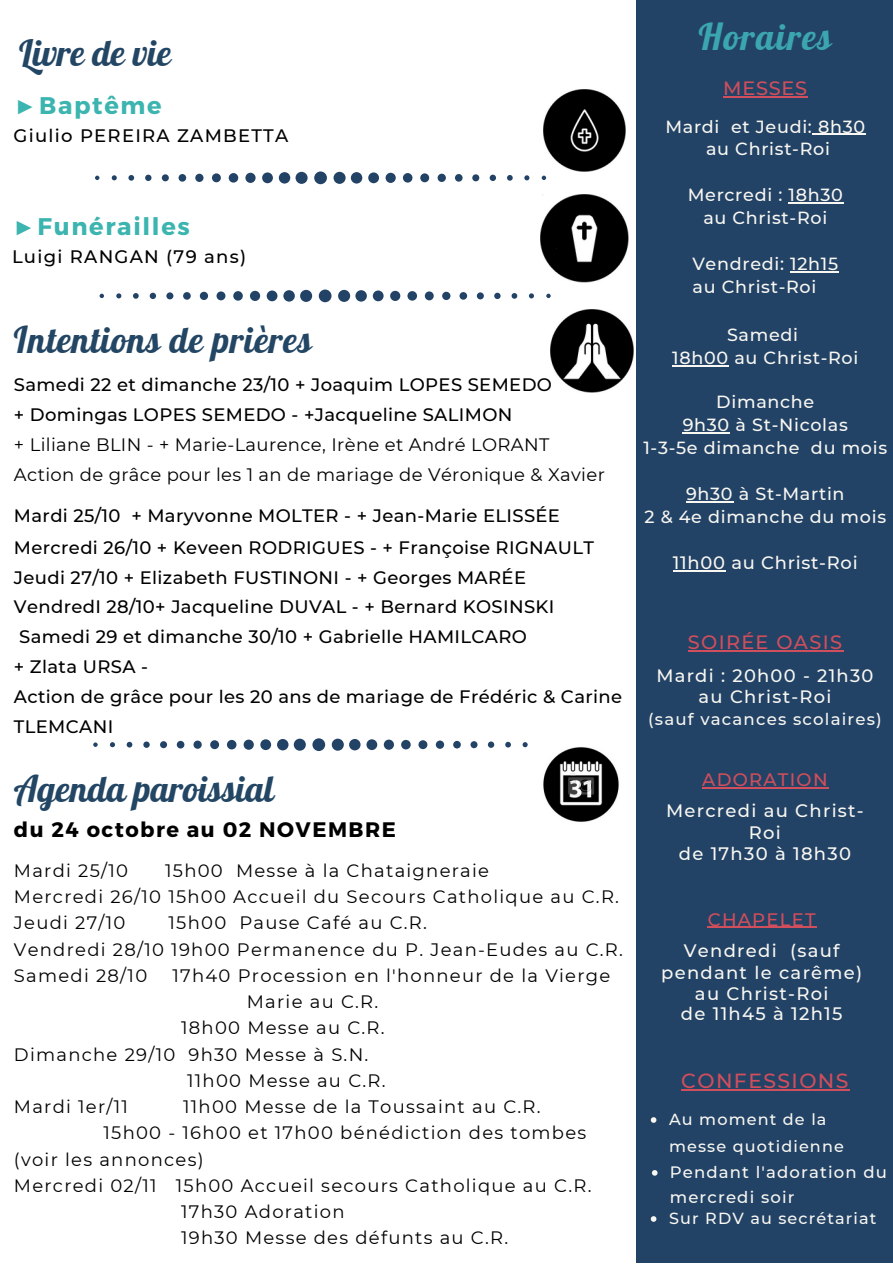
<style>
.page{position:relative;width:893px;height:1264px;background:#fff}
.page>*{position:absolute;margin:0;border:0;box-sizing:border-box;transform-origin:0 0}
.t1{font:36px "Lobster";color:#234664}
.t2{font:36px "Lobster";letter-spacing:.02em;color:#234664}
.t3{font:36px "Lobster";letter-spacing:.04em;color:#3ba6af}
.t4{font:700 24px "Montserrat";letter-spacing:.07em;color:#3cb4af}
.t5{font:700 21px "Montserrat";letter-spacing:.07em;color:#000}
.t6{font:500 20.4px "Montserrat";letter-spacing:.07em;color:#d14e5c}
.t7{font:500 19.35px "Montserrat";letter-spacing:.04em;color:#d14e5c}
.t8{font:500 19.2px "Montserrat";letter-spacing:.07em;color:#d14e5c}
.t9{font:18px/26.2px "Montserrat";letter-spacing:.07em;color:#000}
.t10{font:500 18px/30px "Montserrat";letter-spacing:.02em;color:#000}
.t11{font:18px/29.8px "Montserrat";letter-spacing:.02em;color:#000}
.t12{font:500 18px/21px "Montserrat";letter-spacing:.07em;color:#f8f7f2;text-align:center}
.t13{font:500 18px "Montserrat";letter-spacing:.07em;color:#000}
.t14{font:500 18px "Montserrat";letter-spacing:.07em;color:#d14e5c}
.t15{font:500 17.85px/21.3px "Montserrat";letter-spacing:.07em;color:#f8f7f2;text-align:center}
.t16{font:500 17.85px "Montserrat";letter-spacing:.04em;color:#f8f7f2}
.t17{font:500 17.55px/23px "Montserrat";letter-spacing:.04em;color:#f8f7f2;text-align:center}
.t18{font:500 16.5px/24.8px "Montserrat";letter-spacing:.07em;color:#f8f7f2}
.t19{font:500 16.05px/27px "Montserrat";letter-spacing:.07em;color:#f8f7f2}
.s1{font-family:"Liberation Serif"}
</style>
<div class="page">
<div style="left:636px;top:0;width:256px;height:1262px;background:#234366"></div>
<img style="left:550px;top:309px;width:83px;height:83px">
<svg style="left:95px;top:171px;width:451px;height:13px"></svg>
<img style="left:540px;top:194px;width:89px;height:89px">
<svg style="left:100px;top:289px;width:450px;height:13px"></svg>
<svg style="left:93px;top:738px;width:435px;height:13px"></svg>
<img style="left:543px;top:747px;width:76px;height:75px">
<img style="left:543px;top:89px;width:82px;height:82px">
<hr style="left:723px;top:96px;width:85px;height:2px;background:#d14e5c">
<hr style="left:812px;top:133px;width:53px;height:2px;background:#f8f7f2">
<hr style="left:788px;top:202px;width:55px;height:2px;background:#f8f7f2">
<hr style="left:790px;top:271px;width:48px;height:2px;background:#f8f7f2">
<hr style="left:672px;top:365px;width:57px;height:2px;background:#f8f7f2">
<hr style="left:682px;top:432px;width:48px;height:1px;background:#f8f7f2">
<hr style="left:686px;top:500px;width:47px;height:2px;background:#f8f7f2">
<hr style="left:672px;top:570px;width:53px;height:1px;background:#f8f7f2">
<hr style="left:702px;top:787px;width:126px;height:1px;background:#d14e5c">
<hr style="left:707px;top:926px;width:109px;height:2px;background:#d14e5c">
<svg style="left:650px;top:1117px;width:6px;height:5px"></svg>
<svg style="left:652px;top:1170px;width:5px;height:5px"></svg>
<svg style="left:650px;top:1216px;width:6px;height:5px"></svg>
<hr style="left:681px;top:1089px;width:168px;height:1px;background:#d14e5c">
<hr style="left:687px;top:650px;width:156px;height:1px;background:#d14e5c">
<h1 class="t1" style="left:19px;top:30px;width:154px">Livre de vie</h1>
<h2 class="t4" style="left:14px;top:90px;width:149px"><span class="s1">►</span>Baptême</h2>
<p class="t13" style="left:14px;top:124px;width:276px">Giulio PEREIRA ZAMBETTA</p>
<h2 class="t4" style="left:12px;top:210px;width:179px"><span class="s1">►</span>Funérailles</h2>
<p class="t13" style="left:12px;top:245px;width:235px">Luigi RANGAN (79 ans)</p>
<h1 class="t2" style="left:14px;top:317px;width:299px">Intentions de prières</h1>
<p class="t10" style="left:14px;top:370px;width:539px">Samedi 22 et dimanche 23/10 + Joaquim LOPES SEMEDO + Domingas LOPES SEMEDO - +Jacqueline SALIMON</p>
<p class="t11" style="left:14px;top:429px;width:592px">+ Liliane BLIN - + Marie-Laurence, Irène et André LORANT<br>Action de grâce pour les 1 an de mariage de Véronique &amp; Xavier</p>
<p class="t10" style="left:14px;top:501px;width:609px">Mardi 25/10 + Maryvonne MOLTER - + Jean-Marie ELISSÉE Mercredi 26/10 + Keveen RODRIGUES - + Françoise RIGNAULT Jeudi 27/10 + Elizabeth FUSTINONI - + Georges MARÉE<br>VendredI 28/10+ Jacqueline DUVAL - + Bernard KOSINSKI Samedi 29 et dimanche 30/10 + Gabrielle HAMILCARO<br>+ Zlata URSA -<br>Action de grâce pour les 20 ans de mariage de Frédéric &amp; Carine TLEMCANI</p>
<h1 class="t1" style="left:14px;top:765px;width:262px">Agenda paroissial</h1>
<p class="t5" style="left:14px;top:816px;width:383px">du 24 octobre au 02 NOVEMBRE</p>
<p class="t9" style="left:14px;top:857px;width:116px">Mardi 25/10</p>
<p class="t9" style="left:14px;top:857px;width:606px;text-indent:151px">15h00 Messe à la Chataigneraie<br>Mercredi 26/10 15h00 Accueil du Secours Catholique au C.R.<br>Jeudi 27/10</p>
<p class="t9" style="left:14px;top:909px;width:610px;text-indent:155px">15h00 Pause Café au C.R.<br>Vendredi 28/10 19h00 Permanence du P. Jean-Eudes au C.R.<br>Samedi 28/10</p>
<p class="t9" style="left:172px;top:962px;width:439px">17h40 Procession en l'honneur de la Vierge</p>
<p class="t9" style="left:247px;top:988px;width:133px">Marie au C.R.</p>
<p class="t9" style="left:181px;top:1014px;width:205px">18h00 Messe au C.R.</p>
<p class="t9" style="left:14px;top:1040px;width:356px">Dimanche 29/10 9h30 Messe à S.N.</p>
<p class="t9" style="left:187px;top:1067px;width:200px">11h00 Messe au C.R.</p>
<p class="t9" style="left:14px;top:1093px;width:116px">Mardi 1er/11</p>
<p class="t9" style="left:183px;top:1093px;width:359px">11h00 Messe de la Toussaint au C.R.</p>
<p class="t9" style="left:103px;top:1119px;width:484px">15h00 - 16h00 et 17h00 bénédiction des tombes</p>
<p class="t9" style="left:14px;top:1145px;width:191px">(voir les annonces)</p>
<p class="t9" style="left:14px;top:1172px;width:579px">Mercredi 02/11 15h00 Accueil secours Catholique au C.R.</p>
<p class="t9" style="left:181px;top:1198px;width:165px">17h30 Adoration</p>
<p class="t9" style="left:181px;top:1224px;width:328px">19h30 Messe des défunts au C.R.</p>
<h1 class="t3" style="left:698px;top:14px;width:134px">Horaires</h1>
<p class="t7" style="left:723px;top:76px;width:86px">MESSES</p>
<p class="t17" style="left:665px;top:115px;width:201px">Mardi et Jeudi: 8h30 au Christ-Roi</p>
<p class="t17" style="left:687px;top:184px;width:156px">Mercredi : 18h30 au Christ-Roi</p>
<p class="t17" style="left:692px;top:252px;width:147px;text-align:left">Vendredi: 12h15 au Christ-Roi</p>
<p class="t17" style="left:672px;top:323px;width:187px">Samedi<br>18h00 au Christ-Roi</p>
<p class="t17" style="left:643px;top:390px;width:245px">Dimanche<br>9h30 à St-Nicolas<br>1-3-5e dimanche du mois</p>
<p class="t17" style="left:644px;top:482px;width:243px">9h30 à St-Martin<br>2 &amp; 4e dimanche du mois</p>
<p class="t16" style="left:672px;top:551px;width:186px">11h00 au Christ-Roi</p>
<p class="t8" style="left:687px;top:630px;width:156px">SOIRÉE OASIS</p>
<p class="t15" style="left:656px;top:664px;width:218px">Mardi : 20h00 - 21h30 au Christ-Roi</p>
<p class="t18" style="left:648px;top:707px;width:235px">(sauf vacances scolaires)</p>
<p class="t14" style="left:702px;top:768px;width:127px">ADORATION</p>
<p class="t12" style="left:666px;top:800px;width:199px">Mercredi au Christ-<br>Roi<br>de 17h30 à 18h30</p>
<p class="t14" style="left:707px;top:908px;width:109px">CHAPELET</p>
<p class="t12" style="left:661px;top:940px;width:202px">Vendredi (sauf pendant le carême) au Christ-Roi<br>de 11h45 à 12h15</p>
<p class="t6" style="left:681px;top:1068px;width:169px">CONFESSIONS</p>
<p class="t19" style="left:669px;top:1105px;width:176px">Au moment de la messe quotidienne</p>
<p class="t18" style="left:669px;top:1159px;width:219px">Pendant l'adoration du mercredi soir</p>
<p class="t19" style="left:669px;top:1204px;width:209px">Sur RDV au secrétariat</p>
</div>
